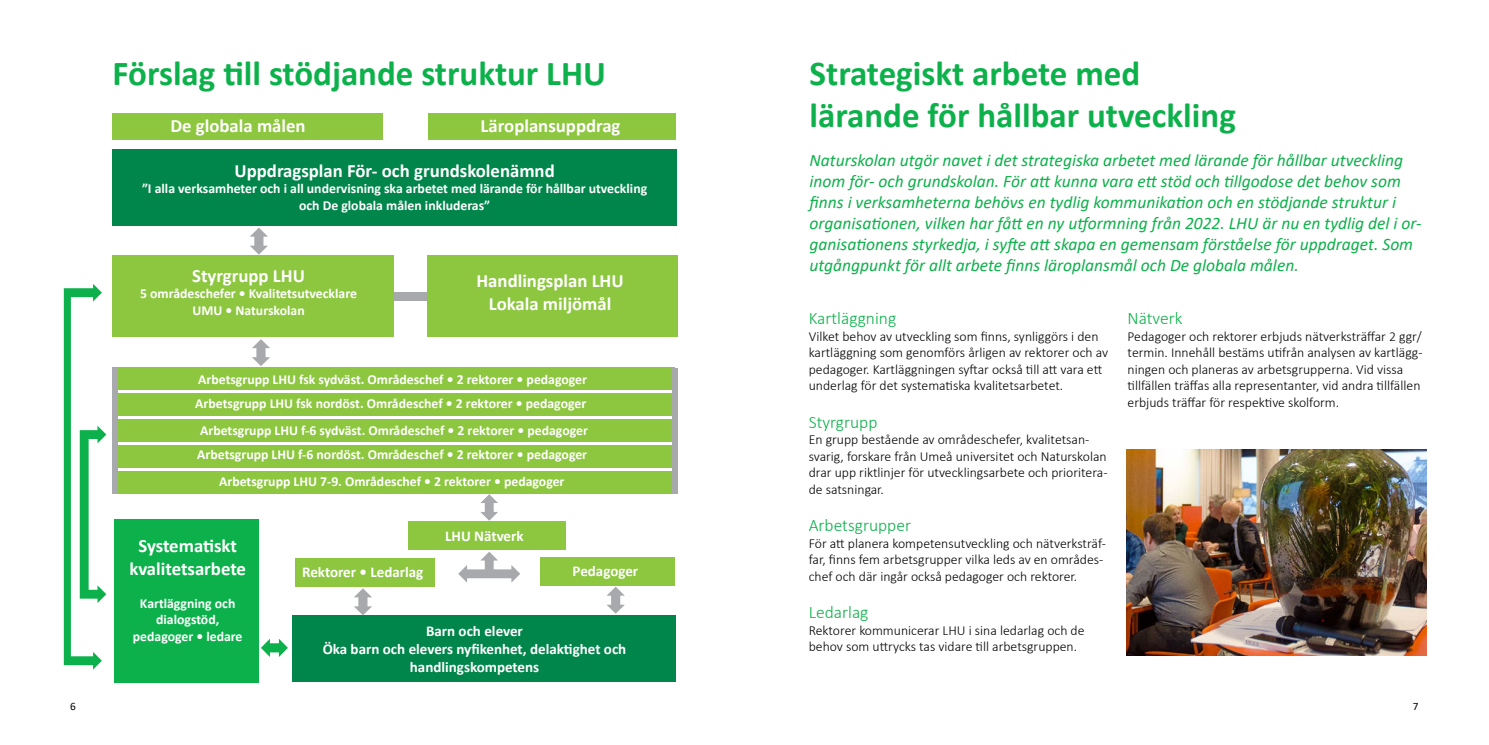
<style>
.page{position:relative;width:1489px;height:745px;background:#fff}
.page>*{position:absolute;margin:0;border:0;box-sizing:border-box;transform-origin:0 0}
.t1{font:700 35px/42px "Calibri";color:#0db14b}
.t2{font:700 18.75px/22.5px "Calibri";color:#fff;text-align:center}
.t3{font:italic 17.5px/21px "Calibri";color:#0db14b}
.t4{font:300 17.5px "Calibri";color:#0db14b}
.t5{font:700 15px/18px "Calibri";color:#fff;text-align:center}
.t6{font:300 13.75px/16.5px "Calibri";color:#000}
.t7{font:700 13.75px/16.5px "Calibri";color:#fff;text-align:center}
.t8{font:11.25px "Calibri";color:#000}
</style>
<div class="page">
<svg style="left:252px;top:339px;width:18px;height:27px"></svg>
<div style="left:149px;top:291px;width:461px;height:9px;background:#a7a9ac"></div>
<div style="left:408px;top:521px;width:157px;height:28px;background:#8dc63f"></div>
<div style="left:112px;top:149px;width:564px;height:77px;background:#00854a"></div>
<div style="left:112px;top:255px;width:282px;height:82px;background:#8dc63f"></div>
<div style="left:428px;top:113px;width:247px;height:27px;background:#8dc63f"></div>
<div style="left:114px;top:519px;width:145px;height:163px;background:#0db14b"></div>
<div style="left:112px;top:113px;width:271px;height:27px;background:#8dc63f"></div>
<div style="left:428px;top:255px;width:249px;height:82px;background:#8dc63f"></div>
<div style="left:112px;top:367px;width:563px;height:23px;background:#8dc63f"></div>
<svg style="left:250px;top:228px;width:18px;height:26px"></svg>
<div style="left:113px;top:393px;width:563px;height:22px;background:#8dc63f"></div>
<div style="left:114px;top:419px;width:562px;height:22px;background:#8dc63f"></div>
<div style="left:115px;top:444px;width:562px;height:23px;background:#8dc63f"></div>
<div style="left:114px;top:470px;width:563px;height:23px;background:#8dc63f"></div>
<div style="left:672px;top:367px;width:6px;height:126px;background:#a7a9ac"></div>
<div style="left:112px;top:367px;width:6px;height:126px;background:#a7a9ac"></div>
<div style="left:540px;top:557px;width:134px;height:28px;background:#8dc63f"></div>
<div style="left:296px;top:557px;width:139px;height:29px;background:#8dc63f"></div>
<div style="left:292px;top:615px;width:383px;height:66px;background:#00854a"></div>
<svg style="left:607px;top:587px;width:18px;height:26px"></svg>
<svg style="left:354px;top:588px;width:18px;height:27px"></svg>
<svg style="left:261px;top:639px;width:27px;height:17px"></svg>
<svg style="left:480px;top:494px;width:18px;height:26px"></svg>
<svg style="left:458px;top:551px;width:62px;height:31px"></svg>
<svg style="left:64px;top:284px;width:42px;height:385px"></svg>
<img style="left:1126px;top:449px;width:299px;height:206px">
<h1 class="t1" style="left:112px;top:52px;width:495px">Förslag till stödjande struktur LHU</h1>
<h2 class="t2" style="left:170px;top:114px;width:137px">De globala målen</h2>
<h2 class="t2" style="left:480px;top:114px;width:141px">Läroplansuppdrag</h2>
<h2 class="t2" style="left:234px;top:159px;width:322px">Uppdragsplan För- och grundskolenämnd</h2>
<p class="t7" style="left:142px;top:180px;width:506px">”I alla verksamheter och i all undervisning ska arbetet med lärande för hållbar utveckling och De globala målen inkluderas”</p>
<h2 class="t2" style="left:192px;top:264px;width:114px">Styrgrupp LHU</h2>
<p class="t7" style="left:140px;top:285px;width:218px">5 områdeschefer • Kvalitetsutvecklare<br>UMU • Naturskolan</p>
<h2 class="t2" style="left:476px;top:269px;width:149px">Handlingsplan LHU<br>Lokala miljömål</h2>
<p class="t7" style="left:195px;top:367px;width:393px;line-height:24px;text-align:left">Arbetsgrupp LHU fsk sydväst. Områdeschef • 2 rektorer • pedagoger<br>Arbetsgrupp LHU fsk nordöst. Områdeschef • 2 rektorer • pedagoger</p>
<p class="t7" style="left:197px;top:418px;width:392px;line-height:24px;text-align:left">Arbetsgrupp LHU f-6 sydväst. Områdeschef • 2 rektorer • pedagoger<br>Arbetsgrupp LHU f-6 nordöst. Områdeschef • 2 rektorer • pedagoger</p>
<p class="t7" style="left:219px;top:472px;width:347px">Arbetsgrupp LHU 7-9. Områdeschef • 2 rektorer • pedagoger</p>
<h2 class="t2" style="left:129px;top:534px;width:118px">Systematiskt kvalitetsarbete</h2>
<p class="t7" style="left:133px;top:594px;width:111px">Kartläggning och dialogstöd, pedagoger • ledare</p>
<p class="t5" style="left:445px;top:526px;width:80px">LHU Nätverk</p>
<p class="t5" style="left:302px;top:562px;width:123px">Rektorer • Ledarlag</p>
<p class="t5" style="left:572px;top:561px;width:67px">Pedagoger</p>
<p class="t5" style="left:323px;top:621px;width:305px">Barn och elever<br>Öka barn och elevers nyfikenhet, delaktighet och handlingskompetens</p>
<h1 class="t1" style="left:809px;top:52px;width:428px">Strategiskt arbete med lärande för hållbar utveckling</h1>
<p class="t3" style="left:809px;top:149px;width:613px">Naturskolan utgör navet i det strategiska arbetet med lärande för hållbar utveckling inom för- och grundskolan. För att kunna vara ett stöd och tillgodose det behov som finns i verksamheterna behövs en tydlig kommunikation och en stödjande struktur i organisationen, vilken har fått en ny utformning från 2022. LHU är nu en tydlig del i or&shy;ganisationens styrkedja, i syfte att skapa en gemensam förståelse för uppdraget. Som utgångpunkt för allt arbete finns läroplansmål och De globala målen.</p>
<p class="t4" style="left:808px;top:307px;width:89px">Kartläggning</p>
<p class="t6" style="left:808px;top:327px;width:301px">Vilket behov av utveckling som finns, synliggörs i den kartläggning som genomförs årligen av rektorer och av pedagoger. Kartläggningen syftar också till att vara ett underlag för det systematiska kvalitetsarbetet.</p>
<p class="t4" style="left:808px;top:410px;width:70px">Styrgrupp</p>
<p class="t6" style="left:808px;top:431px;width:300px">En grupp bestående av områdeschefer, kvalitetsan&shy;svarig, forskare från Umeå universitet och Naturskolan drar upp riktlinjer för utvecklingsarbete och prioritera&shy;de satsningar.</p>
<p class="t4" style="left:808px;top:514px;width:104px">Arbetsgrupper</p>
<p class="t6" style="left:808px;top:534px;width:299px">För att planera kompetensutveckling och nätverksträf&shy;far, finns fem arbetsgrupper vilka leds av en områdes&shy;chef och där ingår också pedagoger och rektorer.</p>
<p class="t4" style="left:808px;top:601px;width:61px">Ledarlag</p>
<p class="t6" style="left:808px;top:621px;width:277px">Rektorer kommunicerar LHU i sina ledarlag och de behov som uttrycks tas vidare till arbetsgruppen.</p>
<p class="t4" style="left:1127px;top:307px;width:56px">Nätverk</p>
<p class="t6" style="left:1127px;top:327px;width:296px">Pedagoger och rektorer erbjuds nätverksträffar 2 ggr/ termin. Innehåll bestäms utifrån analysen av kartlägg&shy;ningen och planeras av arbetsgrupperna. Vid vissa tillfällen träffas alla representanter, vid andra tillfällen erbjuds träffar för respektive skolform.</p>
<p class="t8" style="left:70px;top:698px;width:7px">6</p>
<p class="t8" style="left:1412px;top:698px;width:7px">7</p>
</div>
